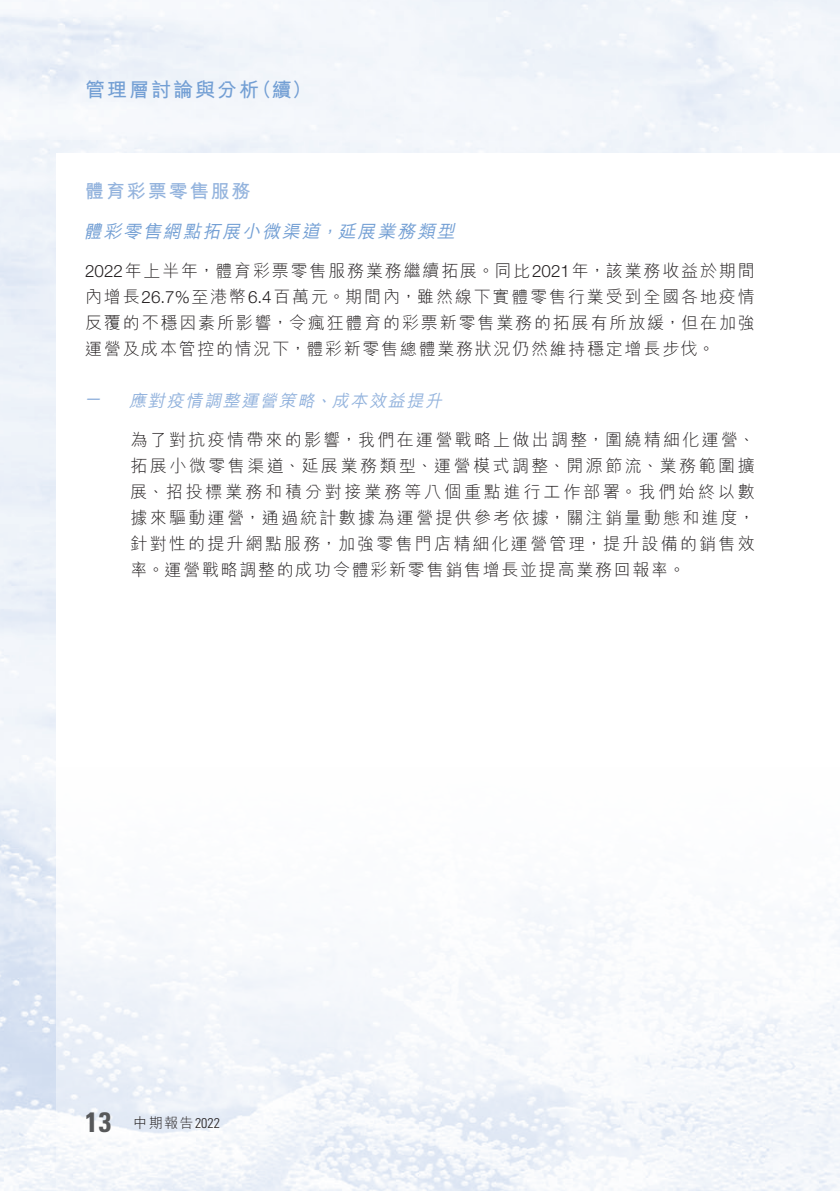
<style>
.page{position:relative;width:840px;height:1191px;background:#fff}
.page>*{position:absolute;margin:0;border:0;box-sizing:border-box;transform-origin:0 0}
.t1{font:700 condensed 28px "Univers LT Std";color:#57585a}
.t2{font:700 20px "M Hei HK";letter-spacing:.1em;color:#739fd4}
.t3{font:700 19px "M Hei HK";letter-spacing:.1em;color:#93b3dd}
.t4{font:italic 500 18px "M Hei HK";color:#739fd4}
.t5{font:300 17px/26px "M Hei HK";letter-spacing:.1em;color:#231f20;text-align:justify}
.t6{font:italic 500 17px "M Hei HK";color:#93b3dd}
.t7{font:italic 17px "Helvetica Neue LT Std";color:#93b3dd}
.t8{font:300 14px "M Hei HK";color:#231f20}
.s1{font-family:"Helvetica Neue LT Std"}
.s2{font-family:"Univers LT Std";font-stretch:condensed}
</style>
<div class="page">
<p class="t2" style="left:85px;top:75px;width:175px">管理層討論與分析</p>
<p class="t2" style="left:252px;top:75px;width:61px">（續(</p>
<p class="t3" style="left:85px;top:178px;width:167px">體育彩票零售服務</p>
<p class="t4" style="left:84px;top:218px;width:242px">體彩零售網點拓展小微渠道</p>
<p class="t5" style="left:85px;top:257px;width:671px"><span class="s1">2022</span>年上半年，體育彩票零售服務業務繼續拓展。同比<span class="s1">2021</span>年，該業務收益於期間內增長<span class="s1">26.7%</span>至港幣<span class="s1">6.4</span>百萬元。期間內，雖然線下實體零售行業受到全國各地疫情反覆的不穩因素所影響，令瘋狂體育的彩票新零售業務的拓展有所放緩，但在加強運營及成本管控的情況下，體彩新零售總體業務狀況仍然維持穩定增長步伐。</p>
<p class="t6" style="left:331px;top:388px;width:117px">成本效益提升</p>
<p class="t4" style="left:337px;top:218px;width:123px">延展業務類型</p>
<p class="t4" style="left:319px;top:218px;width:24px">，</p>
<p class="t6" style="left:129px;top:388px;width:191px">應對疫情調整運營策略</p>
<p class="t6" style="left:314px;top:388px;width:23px">、</p>
<p class="t7" style="left:84px;top:388px;width:23px">—</p>
<p class="t5" style="left:130px;top:426px;width:625px">為了對抗疫情帶來的影響，我們在運營戰略上做出調整，圍繞精細化運營、拓展小微零售渠道、延展業務類型、運營模式調整、開源節流、業務範圍擴展、招投標業務和積分對接業務等八個重點進行工作部署。我們始終以數據來驅動運營，通過統計數據為運營提供參考依據，關注銷量動態和進度，針對性的提升網點服務，加強零售門店精細化運營管理，提升設備的銷售效率。運營戰略調整的成功令體彩新零售銷售增長並提高業務回報率。</p>
<h1 class="t1" style="left:85px;top:1105px;width:27px">13</h1>
<p class="t8" style="left:133px;top:1116px;width:88px">中期報告<span class="s2">2022</span></p>
</div>
